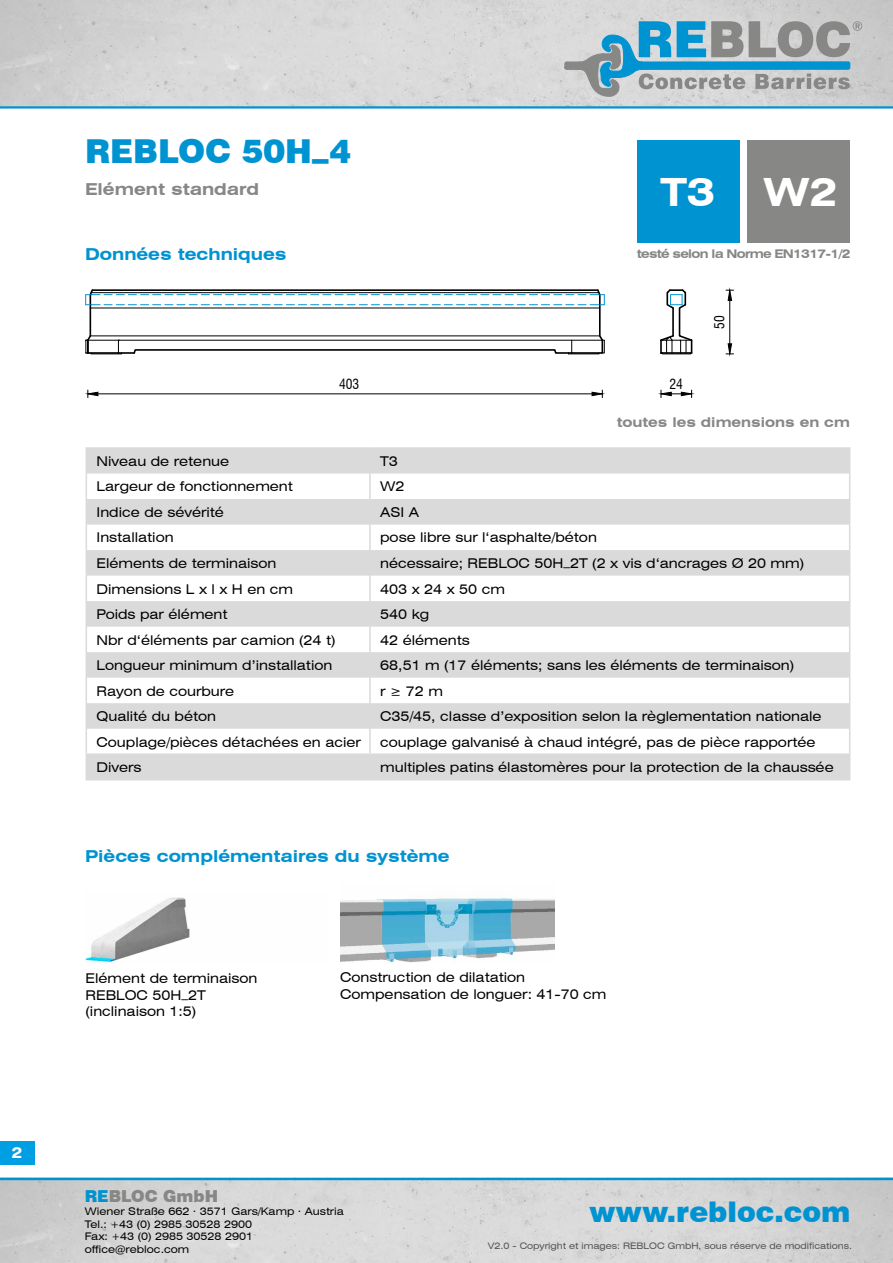
<style>
.page{position:relative;width:893px;height:1263px;background:#fff}
.page>*{position:absolute;margin:0;border:0;box-sizing:border-box;transform-origin:0 0}
.t1{font:700 expanded 39px "Swiss 721 BT";color:#fff}
.t2{font:900 33px "Swiss 721 BT";color:#0093d2}
.t3{font:900 28.5px "Swiss 721 BT";color:#0093d2}
.t4{font:700 expanded 16.5px "Swiss 721 BT";color:#0093d2}
.t5{font:700 expanded 16.5px "Swiss 721 BT";color:#878786}
.t6{font:900 16.5px "Swiss 721 BT";color:#878786}
.t7{font:700 expanded 15px "Swiss 721 BT";color:#fff}
.t8{font:expanded 13.5px/16.5px "Swiss 721 BT";color:#000}
.t9{font:700 expanded 13.5px "Swiss 721 BT";color:#878786}
.t10{font:condensed 13.5px "Swiss 721 BT";color:#000}
.t11{font:700 expanded 12px "Swiss 721 BT";letter-spacing:-.06em;color:#878786}
.t12{font:expanded 10.5px/13.2px "Swiss 721 BT";color:#000}
.t13{font:expanded 9px "Swiss 721 BT";color:#545453}
.s1{color:#0093d2}
</style>
<div class="page">
<svg style="left:87px;top:449px;width:762px;height:330px;fill:#dadada"></svg>
<hr style="left:370px;top:447px;width:480px;height:2px;background:#dadada">
<hr style="left:370px;top:753px;width:480px;height:2px;background:#dadada">
<svg style="left:849px;top:449px;width:1px;height:330px"></svg>
<hr style="left:370px;top:779px;width:480px;height:1px;background:#dadada">
<hr style="left:86px;top:447px;width:284px;height:2px;background:#dadada">
<hr style="left:369px;top:449px;width:2px;height:25px;background:#dadada">
<hr style="left:369px;top:474px;width:2px;height:25px;background:#dadada">
<hr style="left:369px;top:499px;width:2px;height:26px;background:#dadada">
<hr style="left:369px;top:525px;width:2px;height:25px;background:#dadada">
<hr style="left:369px;top:550px;width:2px;height:26px;background:#dadada">
<hr style="left:369px;top:576px;width:2px;height:25px;background:#dadada">
<hr style="left:369px;top:601px;width:2px;height:26px;background:#dadada">
<hr style="left:369px;top:627px;width:2px;height:25px;background:#dadada">
<hr style="left:369px;top:652px;width:2px;height:26px;background:#dadada">
<hr style="left:369px;top:678px;width:2px;height:25px;background:#dadada">
<hr style="left:369px;top:703px;width:2px;height:26px;background:#dadada">
<hr style="left:369px;top:729px;width:2px;height:24px;background:#dadada">
<hr style="left:86px;top:753px;width:284px;height:2px;background:#dadada">
<svg style="left:86px;top:449px;width:1px;height:330px"></svg>
<hr style="left:369px;top:755px;width:2px;height:24px;background:#dadada">
<hr style="left:86px;top:779px;width:284px;height:1px;background:#dadada">
<img style="left:0;top:1180px;width:893px;height:83px">
<hr style="left:0;top:1178px;width:893px;height:2px;background:#0093d2">
<div style="left:0;top:1141px;width:34px;height:23px;background:#009ee3"></div>
<img style="left:0;top:0;width:893px;height:106px">
<hr style="left:0;top:106px;width:893px;height:3px;background:#0093d2">
<div style="left:637px;top:140px;width:102px;height:102px;background:#0093d2"></div>
<div style="left:748px;top:140px;width:102px;height:102px;background:#878786"></div>
<img style="left:340px;top:898px;width:214px;height:65px">
<img style="left:85px;top:897px;width:105px;height:66px">
<svg style="left:564px;top:21px;width:298px;height:76px;background:#96b3c0"></svg>
<hr style="left:98px;top:393px;width:494px;height:1px;background:#000">
<svg style="left:591px;top:390px;width:12px;height:8px"></svg>
<svg style="left:87px;top:390px;width:12px;height:8px"></svg>
<svg style="left:85px;top:289px;width:520px;height:66px"></svg>
<svg style="left:660px;top:289px;width:33px;height:66px"></svg>
<svg style="left:660px;top:390px;width:32px;height:8px"></svg>
<hr style="left:729px;top:300px;width:1px;height:44px;background:#000">
<svg style="left:726px;top:343px;width:7px;height:12px"></svg>
<svg style="left:726px;top:289px;width:7px;height:12px"></svg>
<p class="t7" style="left:12px;top:1144px;width:12px">2</p>
<h2 class="t2" style="left:85px;top:131px;width:267px">REBLOC 50H_4</h2>
<p class="t5" style="left:85px;top:179px;width:176px">Elément standard</p>
<h1 class="t1" style="left:661px;top:169px;width:56px">T3</h1>
<h1 class="t1" style="left:764px;top:169px;width:75px">W2</h1>
<p class="t4" style="left:85px;top:244px;width:203px">Données techniques</p>
<p class="t11" style="left:637px;top:246px;width:215px">testé selon la Norme EN1317-1/2</p>
<p class="t10" style="left:339px;top:376px;width:22px">403</p>
<p class="t10" style="left:669px;top:376px;width:15px">24</p>
<p class="t10" style="left:711px;top:329px;width:15px;rotate:-90deg">50</p>
<p class="t9" style="left:617px;top:414px;width:235px">toutes les dimensions en cm</p>
<p class="t8" style="left:97px;top:453px;width:134px">Niveau de retenue</p>
<p class="t8" style="left:380px;top:453px;width:19px">T3</p>
<p class="t8" style="left:97px;top:478px;width:198px">Largeur de fonctionnement</p>
<p class="t8" style="left:380px;top:478px;width:26px">W2</p>
<p class="t8" style="left:97px;top:504px;width:129px">Indice de sévérité</p>
<p class="t8" style="left:380px;top:504px;width:41px">ASI A</p>
<p class="t8" style="left:97px;top:529px;width:79px">Installation</p>
<p class="t8" style="left:380px;top:529px;width:218px">pose libre sur l‘asphalte/béton</p>
<p class="t8" style="left:97px;top:555px;width:181px">Eléments de terminaison</p>
<p class="t8" style="left:380px;top:555px;width:425px">nécessaire; REBLOC 50H_2T (2 x vis d‘ancrages Ø 20 mm)</p>
<p class="t8" style="left:97px;top:580px;width:198px">Dimensions L x l x H en cm</p>
<p class="t8" style="left:380px;top:580px;width:126px">403 x 24 x 50 cm</p>
<p class="t8" style="left:97px;top:606px;width:133px">Poids par élément</p>
<p class="t8" style="left:380px;top:606px;width:50px">540 kg</p>
<p class="t8" style="left:97px;top:631px;width:240px">Nbr d‘éléments par camion (24 t)</p>
<p class="t8" style="left:380px;top:631px;width:91px">42 éléments</p>
<p class="t8" style="left:97px;top:657px;width:237px">Longueur minimum d’installation</p>
<p class="t8" style="left:380px;top:657px;width:415px">68,51 m (17 éléments; sans les éléments de terminaison)</p>
<p class="t8" style="left:97px;top:682px;width:139px">Rayon de courbure</p>
<p class="t8" style="left:380px;top:682px;width:64px">r ≥ 72 m</p>
<p class="t8" style="left:97px;top:708px;width:121px">Qualité du béton</p>
<p class="t8" style="left:380px;top:708px;width:443px">C35/45, classe d’exposition selon la règlementation nationale</p>
<p class="t8" style="left:97px;top:733px;width:266px">Couplage/pièces détachées en acier</p>
<p class="t8" style="left:380px;top:733px;width:437px">couplage galvanisé à chaud intégré, pas de pièce rapportée</p>
<p class="t8" style="left:97px;top:759px;width:47px">Divers</p>
<p class="t8" style="left:380px;top:759px;width:455px">multiples patins élastomères pour la protection de la chaussée</p>
<p class="t4" style="left:85px;top:846px;width:366px">Pièces complémentaires du système</p>
<p class="t8" style="left:86px;top:970px;width:173px">Elément de terminaison<br>REBLOC 50H_2T (inclinaison 1:5)</p>
<p class="t8" style="left:340px;top:969px;width:268px">Construction de dilatation<br>Compensation de longuer: 41-70 cm</p>
<p class="t6" style="left:85px;top:1186px;width:135px"><span class="s1">RE</span>BLOC GmbH</p>
<p class="t12" style="left:85px;top:1204px;width:261px">Wiener Straße 662 . 3571 Gars/Kamp . Austria<br>Tel.: +43 (0) 2985 30528 2900</p>
<p class="t12" style="left:85px;top:1230px;width:170px">Fax: +43 (0) 2985 30528 2901 office@rebloc.com</p>
<p class="t13" style="left:488px;top:1240px;width:366px">V2.0 - Copyright et images: REBLOC GmbH, sous réserve de modifications.</p>
<h3 class="t3" style="left:589px;top:1194px;width:263px">www.rebloc.com</h3>
</div>
